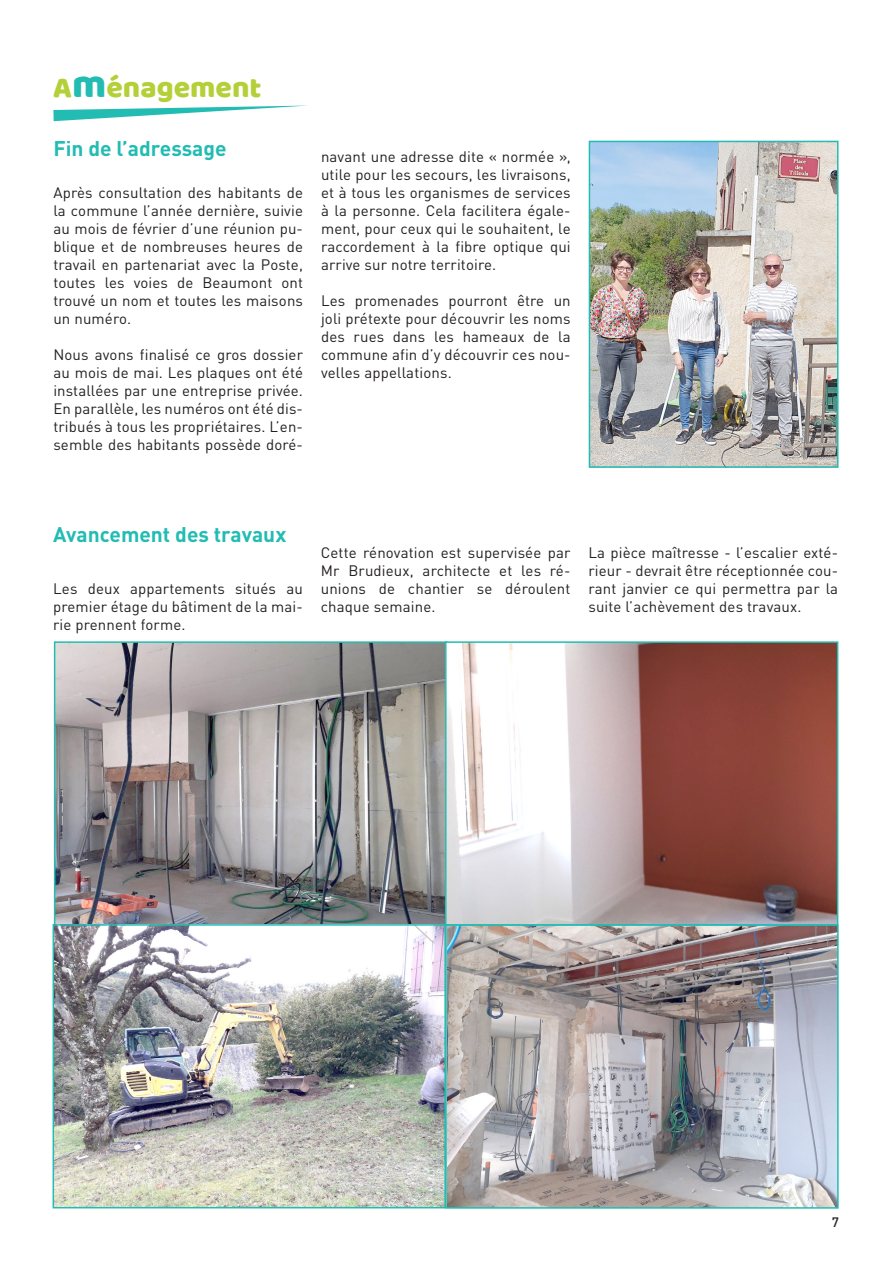
<style>
.page{position:relative;width:893px;height:1263px;background:#fff}
.page>*{position:absolute;margin:0;border:0;box-sizing:border-box;transform-origin:0 0}
.t1{font:30px "Baloo";color:#b3d038}
.t2{font:700 21px "DIN Pro";color:#22bcb3}
.t3{font:15px/18px "DIN Pro";letter-spacing:.01em;color:#231f20;text-align:justify}
.t4{font:500 13.5px "DIN Pro";color:#231f20}
.s1{font-size:40.5px;color:#22bcb3}
</style>
<div class="page">
<svg style="left:53px;top:106px;width:247px;height:15px"></svg>
<img style="left:592px;top:144px;width:243px;height:321px">
<div style="left:589px;top:141px;width:249px;height:327px;border:2px solid #22bcb3"></div>
<img style="left:57px;top:644px;width:778px;height:279px">
<div style="left:54px;top:641px;width:393px;height:285px;border:2px solid #22bcb3"></div>
<div style="left:445px;top:641px;width:393px;height:285px;border:2px solid #22bcb3"></div>
<img style="left:56px;top:927px;width:387px;height:278px">
<div style="left:53px;top:924px;width:393px;height:284px;border:2px solid #22bcb3"></div>
<img style="left:448px;top:927px;width:388px;height:279px">
<div style="left:445px;top:924px;width:394px;height:285px;border:2px solid #22bcb3"></div>
<p class="t1" style="left:53px;top:69px;width:210px">A<span class="s1">m</span>énagement</p>
<p class="t2" style="left:53px;top:131px;width:175px">Fin de l’adressage</p>
<p class="t3" style="left:53px;top:182px;width:251px">Après consultation des habitants de la commune l’année dernière, suivie au mois de février d’une réunion pu&shy;blique et de nombreuses heures de travail en partenariat avec la Poste, toutes les voies de Beaumont ont trouvé un nom et toutes les maisons un numéro.</p>
<p class="t3" style="left:53px;top:344px;width:251px">Nous avons finalisé ce gros dossier au mois de mai. Les plaques ont été installées par une entreprise privée.<br>En parallèle, les numéros ont été dis&shy;tribués à tous les propriétaires. L’en&shy;semble des habitants possède doré-</p>
<p class="t3" style="left:321px;top:146px;width:251px">navant une adresse dite « normée », utile pour les secours, les livraisons, et à tous les organismes de services à la personne. Cela facilitera égale&shy;ment, pour ceux qui le souhaitent, le raccordement à la fibre optique qui arrive sur notre territoire.</p>
<p class="t3" style="left:321px;top:290px;width:251px">Les promenades pourront être un joli prétexte pour découvrir les noms des rues dans les hameaux de la commune afin d’y découvrir ces nou&shy;velles appellations.</p>
<p class="t2" style="left:53px;top:517px;width:235px">Avancement des travaux</p>
<p class="t3" style="left:53px;top:578px;width:251px">Les deux appartements situés au premier étage du bâtiment de la mai&shy;rie prennent forme.</p>
<p class="t3" style="left:321px;top:542px;width:251px">Cette rénovation est supervisée par Mr Brudieux, architecte et les ré&shy;unions de chantier se déroulent chaque semaine.</p>
<p class="t3" style="left:588px;top:542px;width:251px">La pièce maîtresse - l’escalier exté&shy;rieur - devrait être réceptionnée cou&shy;rant janvier ce qui permettra par la suite l’achèvement des travaux.</p>
<p class="t4" style="left:832px;top:1211px;width:9px">7</p>
</div>
